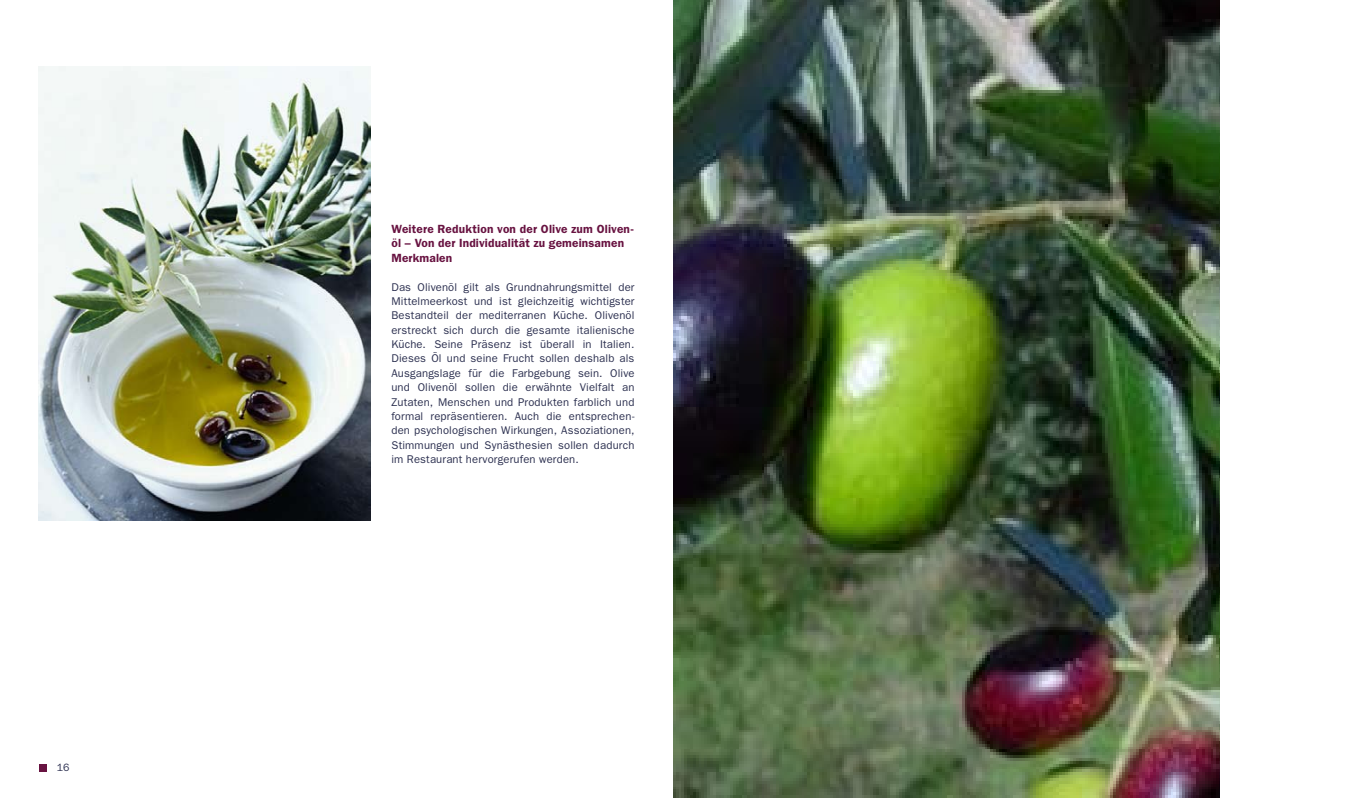
<style>
.page{position:relative;width:1347px;height:798px;background:#fff}
.page>*{position:absolute;margin:0;border:0;box-sizing:border-box;transform-origin:0 0}
.t1{font:600 11.88px/14.4px "Franklin Gothic";letter-spacing:.015em;color:#681341}
.t2{font:11.25px/14.4px "Franklin Gothic";letter-spacing:.015em;color:#2c3050;text-align:justify}
.t3{font:10.62px "Franklin Gothic";color:#2c3050}
</style>
<div class="page">
<div style="left:39px;top:763px;width:7px;height:8px;background:#681341"></div>
<img style="left:39px;top:66px;width:331px;height:454px">
<img style="left:673px;top:0;width:546px;height:797px">
<p class="t3" style="left:57px;top:761px;width:14px">16</p>
<p class="t1" style="left:391px;top:221px;width:244px">Weitere Reduktion von der Olive zum Oliven&shy;öl – Von der Individualität zu gemeinsamen<br>Merkmalen</p>
<p class="t2" style="left:391px;top:279px;width:244px">Das Olivenöl gilt als Grundnahrungsmittel der Mittelmeerkost und ist gleichzeitig wichtigster Bestandteil der mediterranen Küche. Olivenöl erstreckt sich durch die gesamte italienische Küche. Seine Präsenz ist überall in Italien.<br>Dieses Öl und seine Frucht sollen deshalb als Ausgangslage für die Farbgebung sein. Olive und Olivenöl sollen die erwähnte Vielfalt an Zutaten, Menschen und Produkten farblich und formal repräsentieren. Auch die entsprechen&shy;den psychologischen Wirkungen, Assoziationen, Stimmungen und Synästhesien sollen dadurch im Restaurant hervorgerufen werden.</p>
</div>
